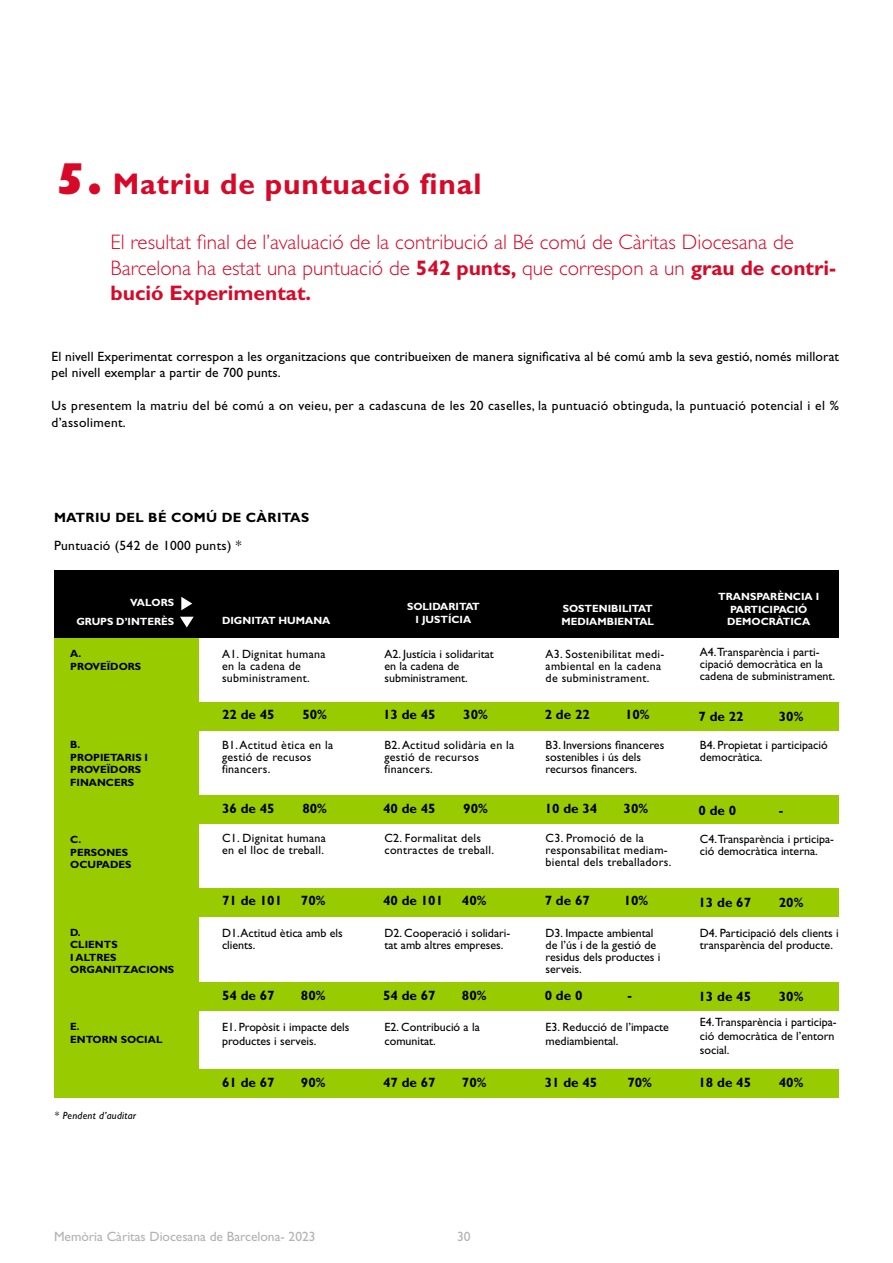
<style>
.page{position:relative;width:893px;height:1263px;background:#fff}
.page>*{position:absolute;margin:0;border:0;box-sizing:border-box;transform-origin:0 0}
.t1{font:700 30px "Gill Sans Std";letter-spacing:.025em;color:#d70929}
.t2{font:300 21px/25.5px "Gill Sans Std";color:#d70929}
.t3{font:13.5px/16.2px "Gill Sans Std";letter-spacing:.01em;color:#000}
.t4{font:700 13.5px "Gill Sans Std";color:#000}
.t5{font:13.5px "Gill Sans Std";color:#b3b2b2}
.t6{font:700 13.5px "Gill Sans Std";letter-spacing:.025em;color:#000}
.t7{font:12px/12px "Gill Sans Std";color:#000}
.t8{font:12px/12px "Gill Sans Std";letter-spacing:.025em;color:#000}
.t9{font:700 10.5px/12.6px "Gill Sans Std";color:#fff;text-align:center}
.t10{font:700 10.5px/12.6px "Gill Sans Std";color:#000}
.t11{font:italic 10.5px "Gill Sans Std";letter-spacing:.025em;color:#000}
.s1{font-weight:800;font-size:45px}
.s2{font-weight:700}
</style>
<div class="page">
<div style="left:54px;top:571px;width:785px;height:67px;background:#000"></div>
<div style="left:54px;top:639px;width:145px;height:459px;background:#9c0"></div>
<div style="left:54px;top:702px;width:785px;height:28px;background:#9c0"></div>
<div style="left:54px;top:795px;width:785px;height:29px;background:#9c0"></div>
<div style="left:54px;top:888px;width:785px;height:28px;background:#9c0"></div>
<div style="left:54px;top:982px;width:785px;height:29px;background:#9c0"></div>
<div style="left:54px;top:1069px;width:785px;height:29px;background:#9c0"></div>
<svg style="left:181px;top:597px;width:11px;height:13px"></svg>
<svg style="left:180px;top:617px;width:14px;height:10px"></svg>
<h1 class="t1" style="left:55px;top:166px;width:428px"><span class="s1">5.</span> Matriu de puntuació final</h1>
<h2 class="t2" style="left:111px;top:230px;width:727px">El resultat final de l’avaluació de la contribució al Bé comú de Càritas Diocesana de<br>Barcelona ha estat una puntuació de <span class="s2">542 punts,</span> que correspon a un <span class="s2">grau de contri&shy;bució Experimentat.</span></h2>
<p class="t3" style="left:51px;top:348px;width:789px">El nivell Experimentat correspon a les organitzacions que contribueixen de manera significativa al bé comú amb la seva gestió, només millorat pel nivell exemplar a partir de 700 punts.</p>
<p class="t3" style="left:51px;top:398px;width:789px">Us presentem la matriu del bé comú a on veieu, per a cadascuna de les 20 caselles, la puntuació obtinguda, la puntuació potencial i el % d’assoliment.</p>
<p class="t6" style="left:54px;top:510px;width:257px">MATRIU DEL BÉ COMÚ DE CÀRITAS</p>
<p class="t3" style="left:54px;top:537px;width:189px">Puntuació (542 de 1000 punts) *</p>
<p class="t9" style="left:718px;top:590px;width:102px">TRANSPARÈNCIA I<br>PARTICIPACIÓ</p>
<p class="t9" style="left:130px;top:596px;width:45px">VALORS</p>
<p class="t9" style="left:407px;top:600px;width:74px">SOLIDARITAT<br>I JUSTÍCIA</p>
<p class="t9" style="left:561px;top:602px;width:94px;text-align:left">SOSTENIBILITAT<br>MEDIAMBIENTAL</p>
<p class="t9" style="left:76px;top:615px;width:99px">GRUPS D’INTERÈS</p>
<p class="t9" style="left:727px;top:615px;width:85px">DEMOCRÀTICA</p>
<p class="t10" style="left:70px;top:647px;width:73px">A.<br>PROVEÏDORS</p>
<p class="t9" style="left:222px;top:614px;width:110px">DIGNITAT HUMANA</p>
<p class="t7" style="left:700px;top:646px;width:137px">A4.Transparència i parti&shy;cipació democràtica en la cadena de subministrament.</p>
<p class="t7" style="left:384px;top:648px;width:111px">A2. Justícia i solidaritat en la cadena de subministrament.</p>
<p class="t8" style="left:546px;top:648px;width:120px">A3. Sostenibilitat medi&shy;ambiental en la cadena de subministrament.</p>
<p class="t8" style="left:222px;top:648px;width:105px">A1. Dignitat humana en la cadena de subministrament.</p>
<p class="t4" style="left:222px;top:707px;width:54px">22 de 45</p>
<p class="t4" style="left:302px;top:707px;width:26px">50%</p>
<p class="t4" style="left:383px;top:707px;width:54px">13 de 45</p>
<p class="t4" style="left:463px;top:707px;width:26px">30%</p>
<p class="t4" style="left:545px;top:707px;width:47px">2 de 22</p>
<p class="t4" style="left:625px;top:707px;width:26px">10%</p>
<p class="t4" style="left:698px;top:708px;width:47px">7 de 22</p>
<p class="t4" style="left:779px;top:708px;width:26px">30%</p>
<p class="t10" style="left:70px;top:738px;width:79px">B.<br>PROPIETARIS I<br>PROVEÏDORS<br>FINANCERS</p>
<p class="t8" style="left:222px;top:739px;width:113px">B1. Actitud ètica en la gestió de recusos financers.</p>
<p class="t8" style="left:384px;top:739px;width:131px">B2. Actitud solidària en la gestió de recursos financers.</p>
<p class="t7" style="left:546px;top:739px;width:120px">B3. Inversions financeres sostenibles i ús dels recursos financers.</p>
<p class="t7" style="left:700px;top:739px;width:129px">B4. Propietat i participació democràtica.</p>
<p class="t4" style="left:222px;top:800px;width:54px">36 de 45</p>
<p class="t4" style="left:302px;top:800px;width:26px">80%</p>
<p class="t4" style="left:383px;top:800px;width:54px">40 de 45</p>
<p class="t4" style="left:463px;top:800px;width:26px">90%</p>
<p class="t4" style="left:545px;top:800px;width:54px">10 de 34</p>
<p class="t4" style="left:624px;top:800px;width:26px">30%</p>
<p class="t4" style="left:698px;top:803px;width:39px">0 de 0</p>
<p class="t4" style="left:779px;top:803px;width:6px">-</p>
<p class="t10" style="left:70px;top:833px;width:63px">C.<br>PERSONES<br>OCUPADES</p>
<p class="t8" style="left:222px;top:832px;width:105px">C1. Dignitat humana en el lloc de treball.</p>
<p class="t8" style="left:384px;top:832px;width:111px">C2. Formalitat dels contractes de treball.</p>
<p class="t8" style="left:546px;top:832px;width:127px">C3. Promoció de la responsabilitat mediam&shy;biental dels treballadors.</p>
<p class="t7" style="left:700px;top:833px;width:136px">C4.Transparència i prticipa&shy;ció democràtica interna.</p>
<p class="t4" style="left:222px;top:893px;width:62px">71 de 101</p>
<p class="t4" style="left:301px;top:893px;width:26px">70%</p>
<p class="t4" style="left:383px;top:893px;width:62px">40 de 101</p>
<p class="t4" style="left:462px;top:893px;width:26px">40%</p>
<p class="t4" style="left:545px;top:893px;width:47px">7 de 67</p>
<p class="t4" style="left:624px;top:893px;width:26px">10%</p>
<p class="t4" style="left:698px;top:894px;width:54px">13 de 67</p>
<p class="t4" style="left:779px;top:894px;width:26px">20%</p>
<p class="t10" style="left:70px;top:926px;width:106px">D.<br>CLIENTS<br>I ALTRES<br>ORGANITZACIONS</p>
<p class="t7" style="left:222px;top:927px;width:122px">D1. Actitud ètica amb els clients.</p>
<p class="t7" style="left:384px;top:927px;width:127px">D2. Cooperació i solidari&shy;tat amb altres empreses.</p>
<p class="t7" style="left:546px;top:927px;width:116px">D3. Impacte ambiental de l’ús i de la gestió de residus dels productes i serveis.</p>
<p class="t7" style="left:700px;top:927px;width:140px">D4. Participació dels clients i transparència del producte.</p>
<p class="t4" style="left:222px;top:987px;width:54px">54 de 67</p>
<p class="t4" style="left:301px;top:987px;width:26px">80%</p>
<p class="t4" style="left:383px;top:987px;width:54px">54 de 67</p>
<p class="t4" style="left:462px;top:987px;width:26px">80%</p>
<p class="t4" style="left:545px;top:987px;width:39px">0 de 0</p>
<p class="t4" style="left:627px;top:987px;width:6px">-</p>
<p class="t4" style="left:698px;top:989px;width:54px">13 de 45</p>
<p class="t4" style="left:779px;top:989px;width:26px">30%</p>
<p class="t10" style="left:70px;top:1020px;width:94px">E.<br>ENTORN SOCIAL</p>
<p class="t7" style="left:222px;top:1020px;width:129px;line-height:14.4px">E1. Propòsit i impacte dels productes i serveis.</p>
<p class="t7" style="left:384px;top:1020px;width:97px;line-height:14.4px">E2. Contribució a la comunitat.</p>
<p class="t7" style="left:546px;top:1020px;width:125px;line-height:14.4px">E3. Reducció de l’impacte mediambiental.</p>
<p class="t7" style="left:700px;top:1014px;width:138px;line-height:14.4px">E4.Transparència i participa&shy;ció democràtica de l’entorn social.</p>
<p class="t4" style="left:222px;top:1074px;width:54px">61 de 67</p>
<p class="t4" style="left:301px;top:1074px;width:26px">90%</p>
<p class="t4" style="left:383px;top:1074px;width:54px">47 de 67</p>
<p class="t4" style="left:462px;top:1074px;width:26px">70%</p>
<p class="t4" style="left:545px;top:1074px;width:54px">31 de 45</p>
<p class="t4" style="left:627px;top:1074px;width:26px">70%</p>
<p class="t4" style="left:698px;top:1074px;width:54px">18 de 45</p>
<p class="t4" style="left:779px;top:1074px;width:26px">40%</p>
<p class="t11" style="left:55px;top:1109px;width:83px">* Pendent d’auditar</p>
<p class="t5" style="left:54px;top:1229px;width:263px">Memòria Càritas Diocesana de Barcelona- 2023</p>
<p class="t5" style="left:457px;top:1229px;width:15px">30</p>
</div>
